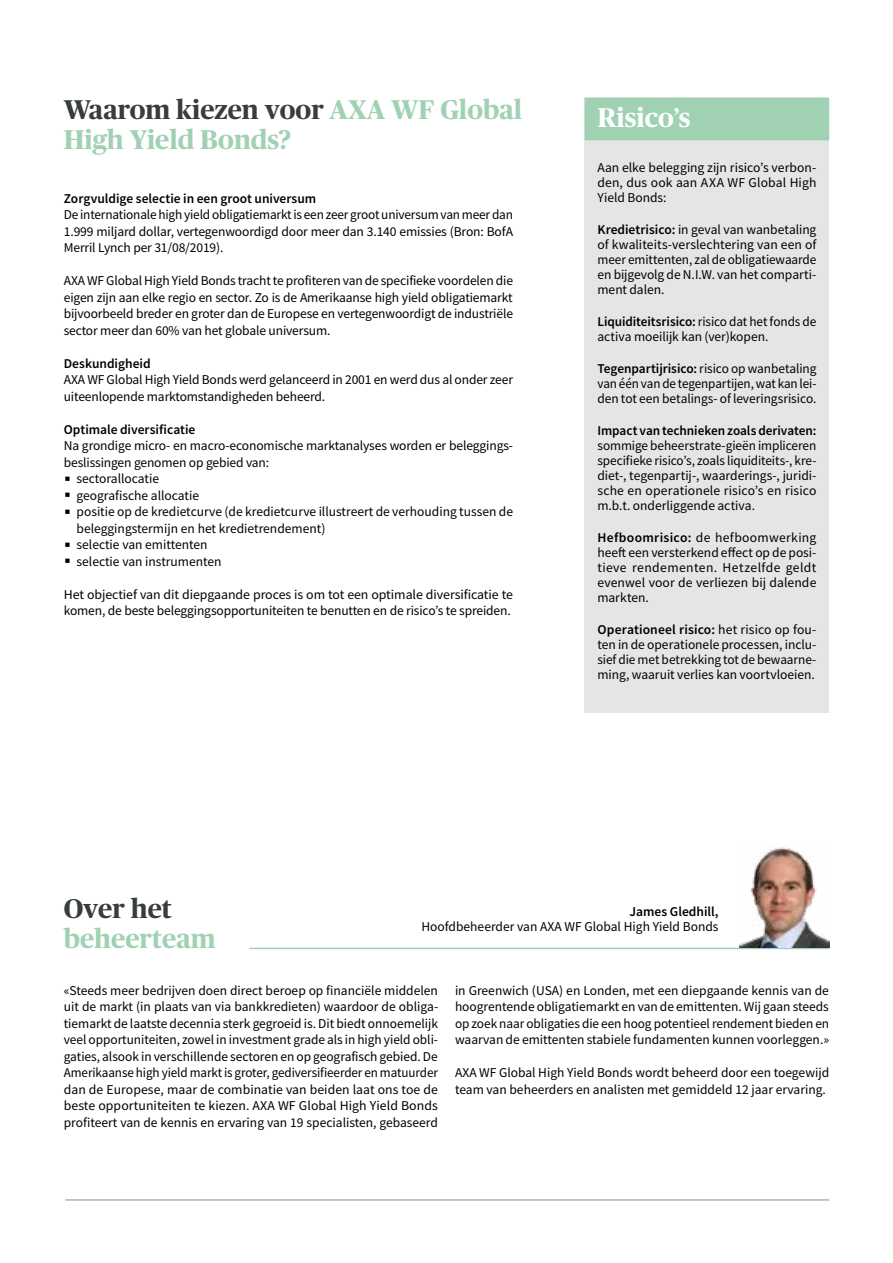
<style>
.page{position:relative;width:893px;height:1263px;background:#fff}
.page>*{position:absolute;margin:0;border:0;box-sizing:border-box;transform-origin:0 0}
.t1{font:700 27px/30px "Publico Headline";color:#a0d1b3}
.t2{font:700 27px "Publico Headline";color:#fff}
.t3{font:700 27px "Publico Headline";color:#373c3c}
.t4{font:13.5px/15px "Source Sans Pro";letter-spacing:-.005em;color:#000;text-align:justify}
.t5{font:600 13.5px "Source Sans Pro";color:#000}
.s1{color:#373c3c}
.s2{font-weight:600}
</style>
<div class="page">
<hr style="left:249px;top:948px;width:491px;height:1px;background:#a0d1b3">
<hr style="left:740px;top:948px;width:89px;height:1px;background:#a0d1b3">
<img style="left:740px;top:847px;width:89px;height:101px">
<div style="left:585px;top:98px;width:244px;height:615px;background:#e6e5e6"></div>
<div style="left:585px;top:98px;width:244px;height:42px;background:#a0d1b3"></div>
<hr style="left:65px;top:1199px;width:764px;height:1px;background:#8c8c8c">
<h1 class="t1" style="left:64px;top:93px;width:460px"><span class="s1">Waarom kiezen voor</span> AXA WF Global<br>High Yield Bonds?</h1>
<p class="t5" style="left:64px;top:189px;width:254px">Zorgvuldige selectie in een groot universum</p>
<p class="t4" style="left:64px;top:206px;width:451px;line-height:16.5px">De internationale high yield obligatiemarkt is een zeer groot universum van meer dan 1.999 miljard dollar, vertegenwoordigd door meer dan 3.140 emissies (Bron: BofA Merril Lynch per 31/08/2019).</p>
<p class="t4" style="left:64px;top:272px;width:451px;line-height:16.5px">AXA WF Global High Yield Bonds tracht te profiteren van de specifieke voordelen die eigen zijn aan elke regio en sector. Zo is de Amerikaanse high yield obligatiemarkt bijvoorbeeld breder en groter dan de Europese en vertegenwoordigt de industriële sector meer dan 60% van het globale universum.</p>
<p class="t5" style="left:64px;top:354px;width:88px">Deskundigheid</p>
<p class="t4" style="left:64px;top:371px;width:451px;line-height:16.5px">AXA WF Global High Yield Bonds werd gelanceerd in 2001 en werd dus al onder zeer uiteenlopende marktomstandigheden beheerd.</p>
<p class="t5" style="left:64px;top:420px;width:133px">Optimale diversificatie</p>
<p class="t4" style="left:64px;top:438px;width:451px">Na grondige micro- en macro-economische marktanalyses worden er beleggings-</p>
<p class="t4" style="left:64px;top:454px;width:207px">beslissingen genomen op gebied van:</p>
<p class="t4" style="left:77px;top:471px;width:84px">sectorallocatie</p>
<p class="t4" style="left:77px;top:487px;width:124px">geografische allocatie</p>
<p class="t4" style="left:77px;top:504px;width:438px">positie op de kredietcurve (de kredietcurve illustreert de verhouding tussen de</p>
<p class="t4" style="left:77px;top:520px;width:250px">beleggingstermijn en het kredietrendement)</p>
<p class="t4" style="left:77px;top:537px;width:133px">selectie van emittenten</p>
<p class="t4" style="left:77px;top:553px;width:147px">selectie van instrumenten</p>
<p class="t4" style="left:64px;top:586px;width:451px;line-height:16.5px">Het objectief van dit diepgaande proces is om tot een optimale diversificatie te komen, de beste beleggingsopportuniteiten te benutten en de risico’s te spreiden.</p>
<h1 class="t2" style="left:597px;top:98px;width:94px">Risico’s</h1>
<p class="t4" style="left:597px;top:160px;width:220px">Aan elke belegging zijn risico’s verbon&shy;den, dus ook aan AXA WF Global High Yield Bonds:</p>
<p class="t4" style="left:597px;top:222px;width:220px"><span class="s2">Kredietrisico:</span> in geval van wanbetaling of kwaliteits-verslechtering van een of meer emittenten, zal de obligatiewaarde en bijgevolg de N.I.W. van het comparti&shy;ment dalen.</p>
<p class="t4" style="left:597px;top:314px;width:220px"><span class="s2">Liquiditeitsrisico:</span> risico dat het fonds de activa moeilijk kan (ver)kopen.</p>
<p class="t4" style="left:597px;top:361px;width:220px"><span class="s2">Tegenpartijrisico:</span> risico op wanbetaling van één van de tegenpartijen, wat kan lei&shy;den tot een betalings- of leveringsrisico.</p>
<p class="t5" style="left:597px;top:422px;width:220px">Impact van technieken zoals derivaten:</p>
<p class="t4" style="left:597px;top:438px;width:220px">sommige beheerstrate-gieën impliceren specifieke risico’s, zoals liquiditeits-, kre&shy;diet-, tegenpartij-, waarderings-, juridi&shy;sche en operationele risico’s en risico m.b.t. onderliggende activa.</p>
<p class="t4" style="left:597px;top:530px;width:220px"><span class="s2">Hefboomrisico:</span> de hefboomwerking heeft een versterkend effect op de posi&shy;tieve rendementen. Hetzelfde geldt evenwel voor de verliezen bij dalende markten.</p>
<p class="t4" style="left:597px;top:622px;width:220px"><span class="s2">Operationeel risico:</span> het risico op fou&shy;ten in de operationele processen, inclu&shy;sief die met betrekking tot de bewaarne&shy;ming, waaruit verlies kan voortvloeien.</p>
<h1 class="t3" style="left:64px;top:889px;width:110px">Over het</h1>
<h1 class="t1" style="left:64px;top:921px;width:153px">beheerteam</h1>
<p class="t5" style="left:630px;top:903px;width:91px">James Gledhill,</p>
<p class="t4" style="left:421px;top:919px;width:299px">Hoofdbeheerder van AXA WF Global High Yield Bonds</p>
<p class="t4" style="left:64px;top:982px;width:376px;line-height:16.5px">«Steeds meer bedrijven doen direct beroep op financiële middelen uit de markt (in plaats van via bankkredieten) waardoor de obliga&shy;tiemarkt de laatste decennia sterk gegroeid is. Dit biedt onnoemelijk veel opportuniteiten, zowel in investment grade als in high yield obli&shy;gaties, alsook in verschillende sectoren en op geografisch gebied. De Amerikaanse high yield markt is groter, gediversifieerder en matuurder dan de Europese, maar de combinatie van beiden laat ons toe de beste opportuniteiten te kiezen. AXA WF Global High Yield Bonds profiteert van de kennis en ervaring van 19 specialisten, gebaseerd</p>
<p class="t4" style="left:455px;top:982px;width:376px;line-height:16.5px">in Greenwich (USA) en Londen, met een diepgaande kennis van de hoogrentende obligatiemarkt en van de emittenten. Wij gaan steeds op zoek naar obligaties die een hoog potentieel rendement bieden en waarvan de emittenten stabiele fundamenten kunnen voorleggen.»</p>
<p class="t4" style="left:455px;top:1064px;width:376px;line-height:16.5px">AXA WF Global High Yield Bonds wordt beheerd door een toegewijd team van beheerders en analisten met gemiddeld 12 jaar ervaring.</p>
</div>
